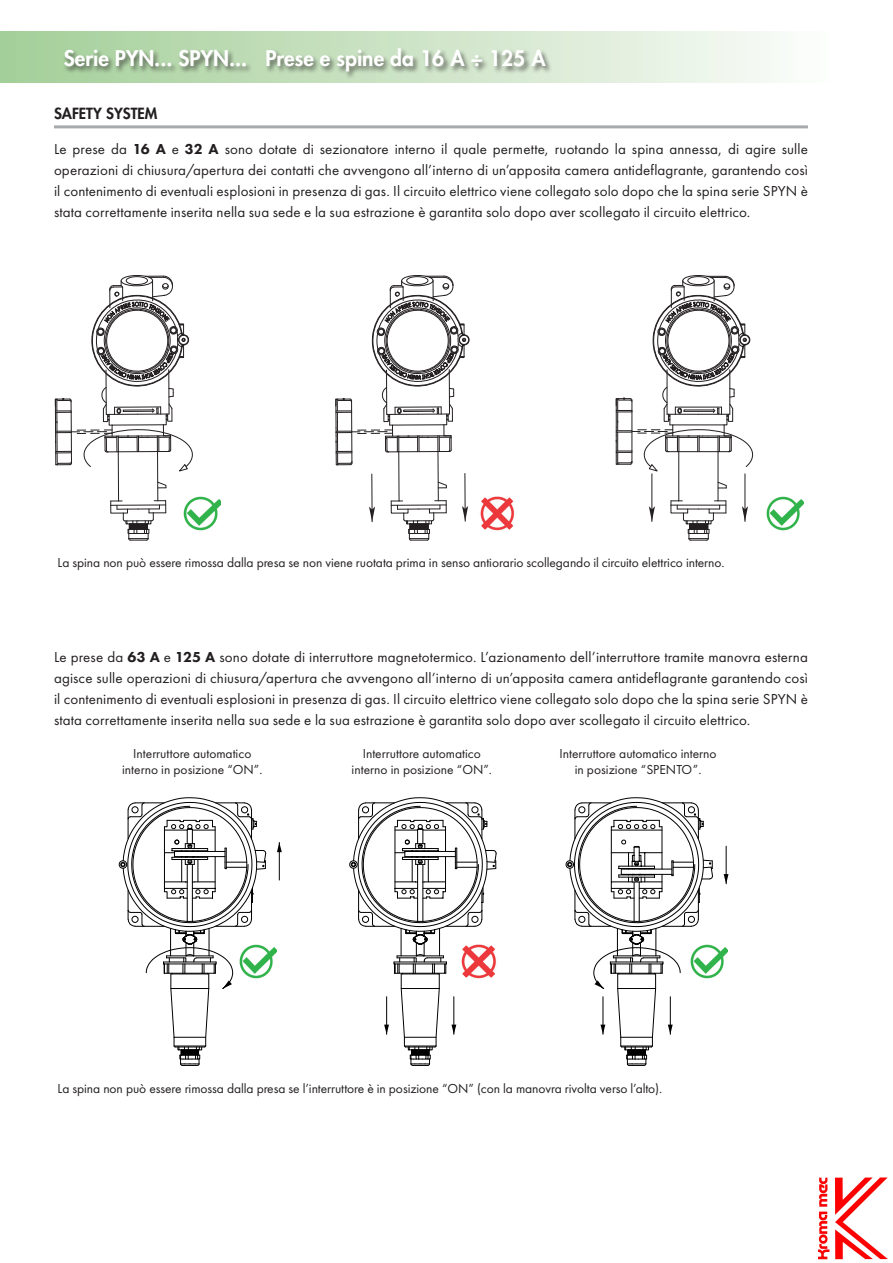
<style>
.page{position:relative;width:893px;height:1263px;background:#fff}
.page>*{position:absolute;margin:0;border:0;box-sizing:border-box;transform-origin:0 0}
.t1{font:800 21px "Futura";color:#fff}
.t2{font:15px/21px "Futura PT";letter-spacing:.01em;color:#231f20;text-align:justify}
.t3{font:800 15px "Futura";color:#231f20}
.t4{font:13.5px/16.2px "Futura PT";letter-spacing:-.005em;color:#231f20;text-align:center}
.s1{font-weight:800}
</style>
<div class="page">
<hr style="left:279px;top:842px;width:1px;height:38px;background:#000001">
<svg style="left:277px;top:842px;width:5px;height:10px"></svg>
<svg style="left:119px;top:797px;width:147px;height:269px"></svg>
<svg style="left:349px;top:797px;width:148px;height:269px"></svg>
<hr style="left:726px;top:846px;width:1px;height:38px;background:#000001">
<svg style="left:724px;top:874px;width:4px;height:10px"></svg>
<svg style="left:565px;top:797px;width:148px;height:269px"></svg>
<img style="left:460px;top:942px;width:37px;height:39px">
<img style="left:480px;top:496px;width:34px;height:35px">
<img style="left:238px;top:942px;width:39px;height:39px">
<img style="left:183px;top:496px;width:38px;height:35px">
<img style="left:689px;top:942px;width:38px;height:39px">
<img style="left:766px;top:496px;width:37px;height:35px">
<hr style="left:398px;top:452px;width:1px;height:49px;background:#231f20">
<hr style="left:438px;top:451px;width:1px;height:50px;background:#231f20">
<svg style="left:437px;top:481px;width:10px;height:7px"></svg>
<hr style="left:678px;top:452px;width:1px;height:49px;background:#231f20">
<hr style="left:718px;top:452px;width:1px;height:49px;background:#231f20">
<svg style="left:717px;top:481px;width:10px;height:8px"></svg>
<hr style="left:465px;top:473px;width:1px;height:48px;background:#231f20">
<svg style="left:462px;top:506px;width:6px;height:15px"></svg>
<hr style="left:371px;top:474px;width:1px;height:48px;background:#231f20">
<svg style="left:369px;top:506px;width:6px;height:16px"></svg>
<hr style="left:745px;top:474px;width:1px;height:47px;background:#231f20">
<svg style="left:742px;top:506px;width:6px;height:15px"></svg>
<hr style="left:651px;top:474px;width:1px;height:47px;background:#231f20">
<svg style="left:649px;top:506px;width:6px;height:15px"></svg>
<hr style="left:118px;top:452px;width:1px;height:49px;background:#231f20">
<hr style="left:157px;top:451px;width:1px;height:50px;background:#231f20">
<svg style="left:157px;top:481px;width:10px;height:7px"></svg>
<svg style="left:110px;top:500px;width:56px;height:41px"></svg>
<svg style="left:390px;top:500px;width:57px;height:41px"></svg>
<svg style="left:670px;top:500px;width:56px;height:41px"></svg>
<svg style="left:55px;top:275px;width:138px;height:197px"></svg>
<svg style="left:335px;top:275px;width:135px;height:191px"></svg>
<svg style="left:615px;top:275px;width:139px;height:197px"></svg>
<div style="left:0;top:31px;width:833px;height:51px;background:linear-gradient(to right,#a3cd97,#fbfcfa)"></div>
<hr style="left:54px;top:125px;width:754px;height:3px;background:#a8a9ad">
<div style="left:63px;top:47px;width:490px;height:32px;background:#231f20;opacity:.6"></div>
<img style="left:819px;top:1177px;width:69px;height:82px">
<h1 class="t1" style="left:64px;top:45px;width:483px">Serie PYN... SPYN... Prese e spine da 16 A ÷ 125 A</h1>
<p class="t3" style="left:54px;top:103px;width:105px">SAFETY SYSTEM</p>
<p class="t2" style="left:54px;top:138px;width:755px">Le prese da <span class="s1">16 A</span> e <span class="s1">32 A</span> sono dotate di sezionatore interno il quale permette, ruotando la spina annessa, di agire sulle operazioni di chiusura/apertura dei contatti che avvengono all’interno di un’apposita camera antideflagrante, garantendo così il contenimento di eventuali esplosioni in presenza di gas. Il circuito elettrico viene collegato solo dopo che la spina serie SPYN è stata correttamente inserita nella sua sede e la sua estrazione è garantita solo dopo aver scollegato il circuito elettrico.</p>
<p class="t4" style="left:58px;top:555px;width:668px">La spina non può essere rimossa dalla presa se non viene ruotata prima in senso antiorario scollegando il circuito elettrico interno.</p>
<p class="t2" style="left:54px;top:646px;width:755px">Le prese da <span class="s1">63 A</span> e <span class="s1">125 A</span> sono dotate di interruttore magnetotermico. L’azionamento dell’interruttore tramite manovra esterna agisce sulle operazioni di chiusura/apertura che avvengono all’interno di un’apposita camera antideflagrante garantendo così il contenimento di eventuali esplosioni in presenza di gas. Il circuito elettrico viene collegato solo dopo che la spina serie SPYN è stata correttamente inserita nella sua sede e la sua estrazione è garantita solo dopo aver scollegato il circuito elettrico.</p>
<p class="t4" style="left:122px;top:745px;width:142px">Interruttore automatico interno in posizione “ON”.</p>
<p class="t4" style="left:352px;top:745px;width:142px">Interruttore automatico interno in posizione “ON”.</p>
<p class="t4" style="left:559px;top:745px;width:159px">Interruttore automatico interno in posizione “SPENTO”.</p>
<p class="t4" style="left:58px;top:1080px;width:606px">La spina non può essere rimossa dalla presa se l’interruttore è in posizione “ON” (con la manovra rivolta verso l’alto).</p>
</div>
